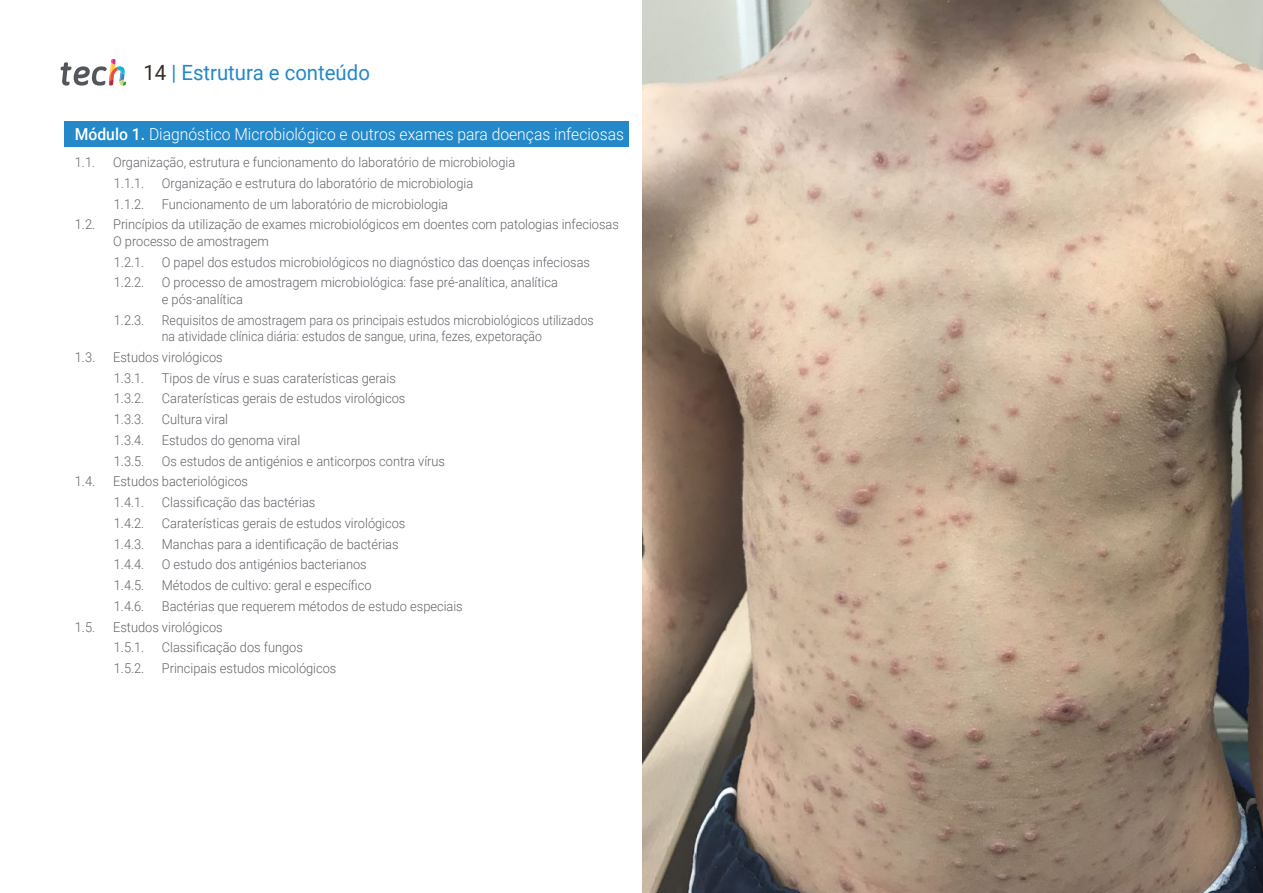
<style>
.page{position:relative;width:1263px;height:893px;background:#fff}
.page>*{position:absolute;margin:0;border:0;box-sizing:border-box;transform-origin:0 0}
.t1{font:21px "Roboto";color:#2488c9}
.t2{font:300 16.5px "Roboto";color:#fff;scale:.95 1}
.t3{font:300 13.5px/20.7px "Roboto";color:#61646a;scale:.95 1}
.t4{font:300 13.5px/16.5px "Roboto";color:#61646a;scale:.91 1}
.s1{color:#312e20}
.s2{font-weight:500}
</style>
<div class="page">
<div style="left:64px;top:121px;width:564px;height:25px;background:#2488c9"></div>
<svg style="left:61px;top:59px;width:65px;height:27px"></svg>
<img style="left:642px;top:0;width:621px;height:893px">
<h1 class="t1" style="left:144px;top:57px;width:228px"><span class="s1">14</span> | Estrutura e conteúdo</h1>
<p class="t2" style="left:75px;top:123px;width:580px"><span class="s2">Módulo 1.</span> Diagnóstico Microbiológico e outros exames para doenças infeciosas</p>
<p class="t3" style="left:75px;top:151px;width:23px">1.1.</p>
<p class="t3" style="left:113px;top:151px;width:425px">Organização, estrutura e funcionamento do laboratório de microbiologia<br>1.1.1.</p>
<p class="t3" style="left:162px;top:172px;width:329px">Organização e estrutura do laboratório de microbiologia</p>
<p class="t3" style="left:114px;top:193px;width:34px">1.1.2.</p>
<p class="t3" style="left:162px;top:193px;width:303px">Funcionamento de um laboratório de microbiologia</p>
<p class="t3" style="left:75px;top:214px;width:23px">1.2.</p>
<p class="t3" style="left:113px;top:216px;width:534px;line-height:16.5px">Princípios da utilização de exames microbiológicos em doentes com patologias infeciosas<br>O processo de amostragem</p>
<p class="t3" style="left:114px;top:251px;width:34px">1.2.1.</p>
<p class="t3" style="left:162px;top:251px;width:452px">O papel dos estudos microbiológicos no diagnóstico das doenças infeciosas</p>
<p class="t3" style="left:114px;top:272px;width:34px">1.2.2.</p>
<p class="t3" style="left:162px;top:274px;width:418px;line-height:16.5px">O processo de amostragem microbiológica: fase pré-analítica, analítica e pós-analítica</p>
<p class="t3" style="left:114px;top:309px;width:34px">1.2.3.</p>
<p class="t4" style="left:162px;top:311px;width:476px">Requisitos de amostragem para os principais estudos microbiológicos utilizados na atividade clínica diária: estudos de sangue, urina, fezes, expetoração</p>
<p class="t3" style="left:75px;top:346px;width:23px">1.3.</p>
<p class="t3" style="left:113px;top:346px;width:117px">Estudos virológicos<br>1.3.1.</p>
<p class="t3" style="left:162px;top:367px;width:248px">Tipos de vírus e suas caraterísticas gerais</p>
<p class="t3" style="left:114px;top:388px;width:34px">1.3.2.</p>
<p class="t3" style="left:162px;top:388px;width:258px">Caraterísticas gerais de estudos virológicos</p>
<p class="t3" style="left:114px;top:408px;width:34px">1.3.3.</p>
<p class="t3" style="left:162px;top:408px;width:71px">Cultura viral</p>
<p class="t3" style="left:114px;top:429px;width:34px">1.3.4.</p>
<p class="t3" style="left:162px;top:429px;width:147px">Estudos do genoma viral</p>
<p class="t3" style="left:114px;top:450px;width:34px">1.3.5.</p>
<p class="t3" style="left:162px;top:450px;width:300px">Os estudos de antigénios e anticorpos contra vírus</p>
<p class="t3" style="left:75px;top:471px;width:23px">1.4.</p>
<p class="t3" style="left:113px;top:471px;width:143px">Estudos bacteriológicos<br>1.4.1.</p>
<p class="t3" style="left:162px;top:491px;width:163px">Classificação das bactérias</p>
<p class="t3" style="left:114px;top:512px;width:34px">1.4.2.</p>
<p class="t3" style="left:162px;top:512px;width:258px">Caraterísticas gerais de estudos virológicos</p>
<p class="t3" style="left:114px;top:533px;width:34px">1.4.3.</p>
<p class="t3" style="left:162px;top:533px;width:251px">Manchas para a identificação de bactérias</p>
<p class="t3" style="left:114px;top:554px;width:34px">1.4.4.</p>
<p class="t3" style="left:162px;top:554px;width:217px">O estudo dos antigénios bacterianos</p>
<p class="t3" style="left:114px;top:574px;width:34px">1.4.5.</p>
<p class="t3" style="left:162px;top:574px;width:222px">Métodos de cultivo: geral e específico</p>
<p class="t3" style="left:114px;top:595px;width:34px">1.4.6.</p>
<p class="t3" style="left:162px;top:595px;width:318px">Bactérias que requerem métodos de estudo especiais</p>
<p class="t3" style="left:75px;top:616px;width:23px">1.5.</p>
<p class="t3" style="left:113px;top:616px;width:117px">Estudos virológicos<br>1.5.1.</p>
<p class="t3" style="left:162px;top:637px;width:150px">Classificação dos fungos</p>
<p class="t3" style="left:114px;top:657px;width:34px">1.5.2.</p>
<p class="t3" style="left:162px;top:657px;width:185px">Principais estudos micológicos</p>
</div>
